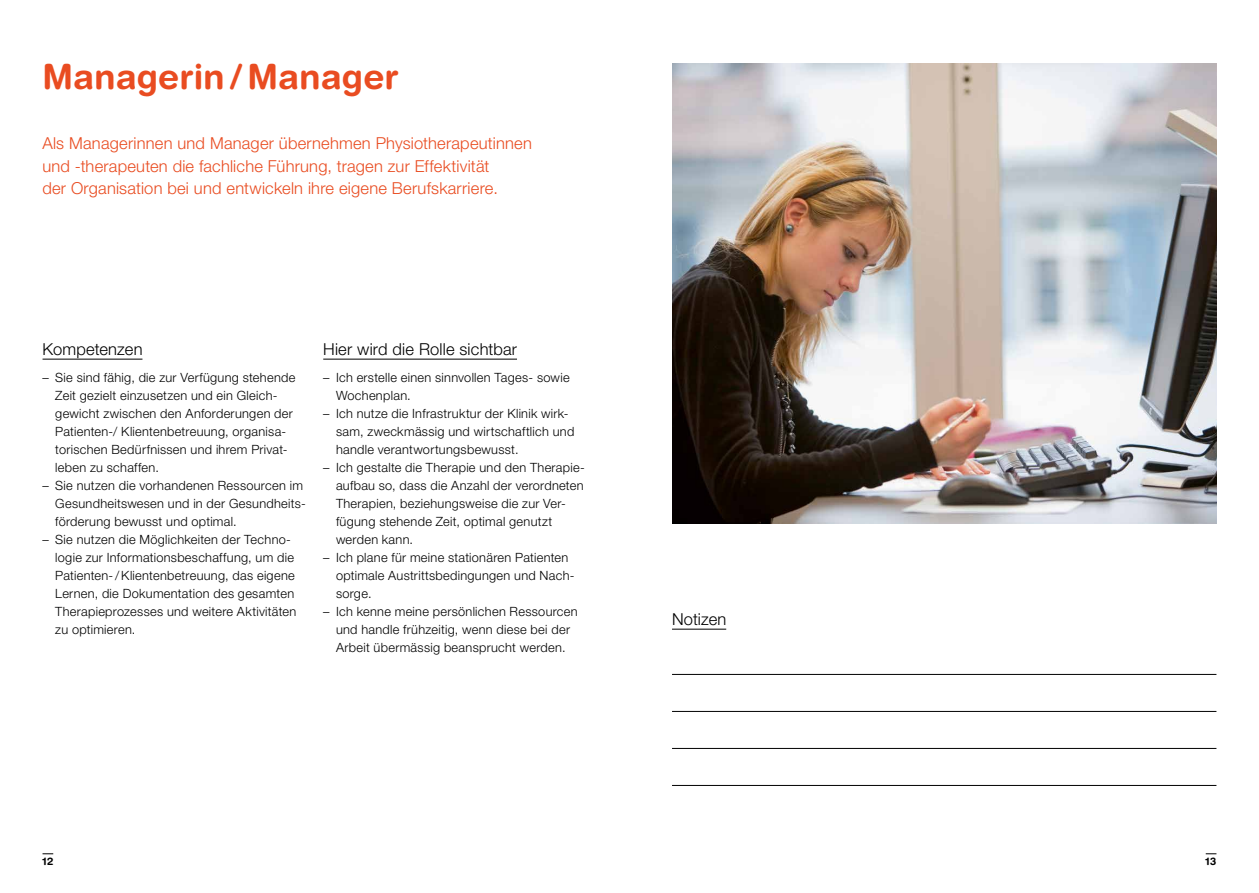
<style>
.page{position:relative;width:1259px;height:893px;background:#fff}
.page>*{position:absolute;margin:0;border:0;box-sizing:border-box;transform-origin:0 0}
.t1{font:700 34.5px "Helvetica Rounded LT Std";letter-spacing:.005em;color:#e94c21}
.t2{font:300 16.5px/22.5px "Helvetica Neue LT Std";letter-spacing:.015em;color:#e94c21}
.t3{font:300 16.5px "Helvetica Neue LT Std";letter-spacing:.01em;color:#000}
.t4{font:300 12.75px/18px "Helvetica Neue LT Std";letter-spacing:.025em;color:#000}
.t5{font:700 10.5px "Helvetica Rounded LT Std";color:#000}
</style>
<div class="page">
<hr style="left:672px;top:629px;width:54px;height:1px;background:#000">
<hr style="left:672px;top:674px;width:544px;height:1px;background:#000">
<hr style="left:672px;top:711px;width:544px;height:1px;background:#000">
<hr style="left:672px;top:748px;width:544px;height:1px;background:#000">
<hr style="left:672px;top:785px;width:544px;height:1px;background:#000">
<hr style="left:43px;top:359px;width:99px;height:1px;background:#000">
<hr style="left:323px;top:359px;width:194px;height:1px;background:#000">
<img style="left:672px;top:64px;width:544px;height:459px">
<h1 class="t1" style="left:42px;top:56px;width:358px">Managerin/Manager</h1>
<p class="t2" style="left:42px;top:132px;width:491px">Als Managerinnen und Manager übernehmen Physiotherapeutinnen und -therapeuten die fachliche Führung, tragen zur Effektivität<br>der Organisation bei und entwickeln ihre eigene Berufskarriere.</p>
<p class="t3" style="left:43px;top:339px;width:102px">Kompetenzen</p>
<p class="t4" style="left:55px;top:368px;width:242px;text-indent:-13px">– Sie sind fähig, die zur Verfügung stehende Zeit gezielt einzusetzen und ein Gleich&shy;gewicht zwischen den Anforderungen der Patienten-/ Klientenbetreuung, organisa&shy;torischen Bedürfnissen und ihrem Privat&shy;leben zu schaffen.</p>
<p class="t4" style="left:55px;top:476px;width:252px;text-indent:-13px">– Sie nutzen die vorhandenen Ressourcen im<br>Gesundheitswesen und in der Gesundheits&shy;förderung bewusst und optimal.</p>
<p class="t4" style="left:55px;top:530px;width:242px;text-indent:-13px">– Sie nutzen die Möglichkeiten der Techno&shy;logie zur Informationsbeschaffung, um die Patienten-/Klientenbetreuung, das eigene Lernen, die Dokumentation des gesamten Therapieprozesses und weitere Aktivitäten zu optimieren.</p>
<p class="t3" style="left:323px;top:339px;width:195px">Hier wird die Rolle sichtbar</p>
<p class="t4" style="left:336px;top:368px;width:235px;text-indent:-13px">– Ich erstelle einen sinnvollen Tages- sowie<br>Wochenplan.</p>
<p class="t4" style="left:336px;top:404px;width:240px;text-indent:-13px">– Ich nutze die Infrastruktur der Klinik wirk&shy;sam, zweckmässig und wirtschaftlich und handle verantwortungsbewusst.</p>
<p class="t4" style="left:336px;top:458px;width:250px;text-indent:-13px">– Ich gestalte die Therapie und den Therapie&shy;aufbau so, dass die Anzahl der verordneten Therapien, beziehungsweise die zur Ver&shy;fügung stehende Zeit, optimal genutzt werden kann.</p>
<p class="t4" style="left:336px;top:548px;width:240px;text-indent:-13px">– Ich plane für meine stationären Patienten optimale Austrittsbedingungen und Nach&shy;sorge.</p>
<p class="t4" style="left:323px;top:602px;width:256px;text-align:center">– Ich kenne meine persönlichen Ressourcen und handle frühzeitig, wenn diese bei der<br>Arbeit übermässig beansprucht werden.</p>
<p class="t3" style="left:672px;top:609px;width:56px">Notizen</p>
<p class="t5" style="left:43px;top:855px;width:12px">12</p>
<p class="t5" style="left:1205px;top:855px;width:12px">13</p>
</div>
